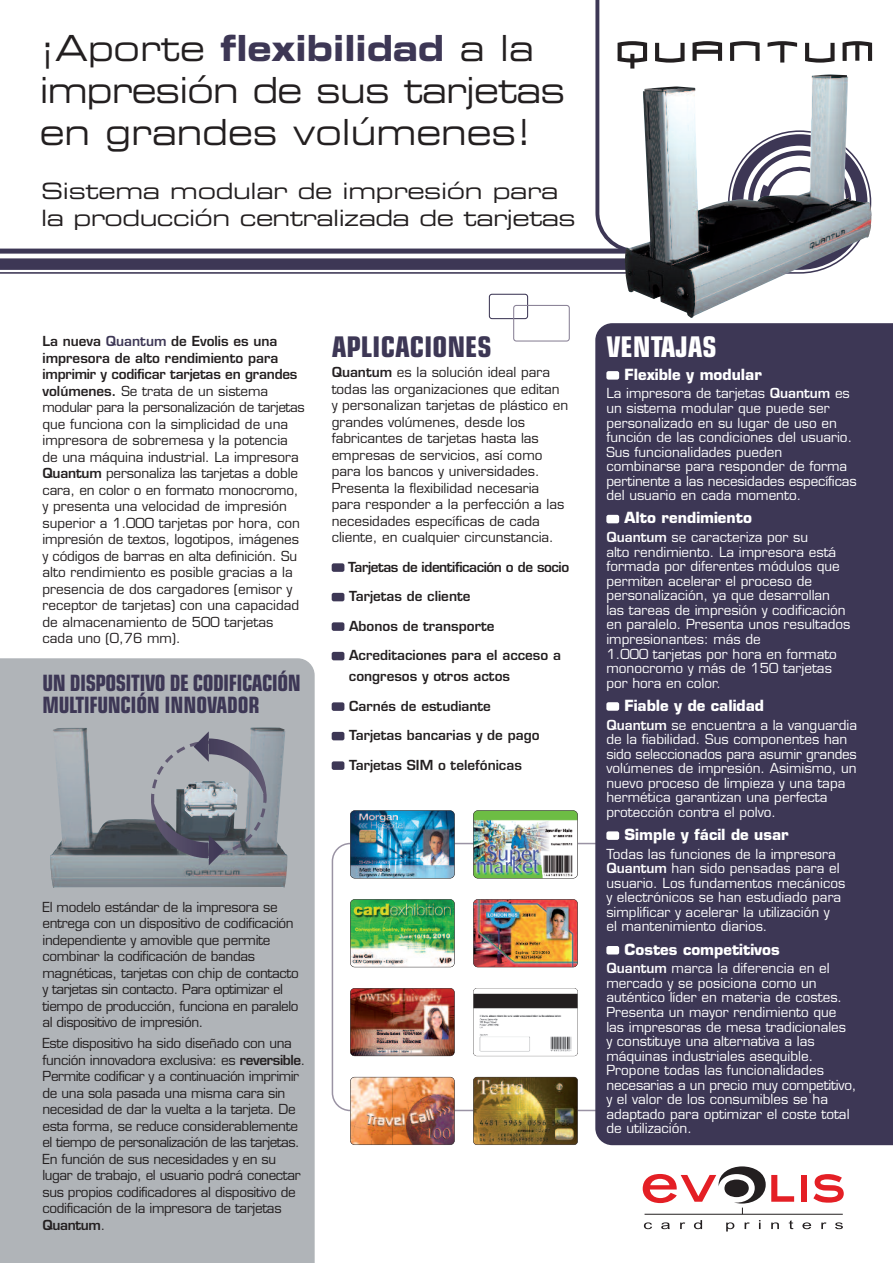
<style>
.page{position:relative;width:893px;height:1263px;background:#fff}
.page>*{position:absolute;margin:0;border:0;box-sizing:border-box;transform-origin:0 0}
.t1{font:36px/42px "Eurostile Extended Two";letter-spacing:-.025em;color:#231f20;scale:.9 1}
.t2{font:36px "Eurostile Bold Extended Two";color:#3d3755;scale:.9 1}
.t3{font:700 condensed 28.5px "Eurostile";color:#3d3755}
.t4{font:700 condensed 28.5px "Eurostile";color:#fff}
.t5{font:22.5px/27px "Eurostile Extended Two";letter-spacing:-.025em;color:#231f20}
.t6{font:700 condensed 22.5px/22.5px "Eurostile";letter-spacing:-.025em;color:#3d3755;scale:.92 1}
.t7{font:700 15px "Eurostile";color:#fff}
.t8{font:13.5px/16.5px "Eurostile";letter-spacing:-.015em;color:#231f20}
.t9{font:13.5px/14.5px "Eurostile";color:#fff}
.t10{font:600 13.5px/29.5px "Eurostile";color:#231f20}
.s1{font-family:"Eurostile Extended Two";color:#231f20}
.s2{font-weight:600}
.s3{font-weight:600;color:#3d3755}
</style>
<div class="page">
<svg style="left:332px;top:843px;width:263px;height:268px"></svg>
<div style="left:0;top:658px;width:315px;height:605px;background:#b0b4b8"></div>
<div style="left:595px;top:323px;width:298px;height:822px;background:#3d3755"></div>
<svg style="left:0;top:258px;width:625px;height:16px;background:#605b74"></svg>
<div style="left:801px;top:1175px;width:5px;height:27px;background:#e41f25"></div>
<svg style="left:813px;top:1174px;width:31px;height:29px"></svg>
<svg style="left:643px;top:1166px;width:151px;height:48px"></svg>
<hr style="left:644px;top:1214px;width:199px;height:1px;background:#231f20">
<svg style="left:644px;top:1222px;width:8px;height:7px"></svg>
<svg style="left:661px;top:1222px;width:9px;height:7px"></svg>
<svg style="left:680px;top:1222px;width:5px;height:7px"></svg>
<svg style="left:694px;top:1220px;width:8px;height:9px"></svg>
<svg style="left:726px;top:1222px;width:8px;height:9px"></svg>
<svg style="left:745px;top:1222px;width:5px;height:7px"></svg>
<svg style="left:771px;top:1222px;width:8px;height:7px"></svg>
<svg style="left:789px;top:1220px;width:4px;height:9px"></svg>
<svg style="left:802px;top:1222px;width:9px;height:7px"></svg>
<svg style="left:821px;top:1222px;width:5px;height:7px"></svg>
<svg style="left:835px;top:1222px;width:8px;height:7px"></svg>
<svg style="left:0;top:0;width:872px;height:254px"></svg>
<div style="left:332px;top:563px;width:12px;height:9px;background:#3d3755;border-radius:2px"></div>
<div style="left:332px;top:593px;width:12px;height:8px;background:#3d3755;border-radius:2px"></div>
<div style="left:332px;top:622px;width:12px;height:9px;background:#3d3755;border-radius:2px"></div>
<div style="left:332px;top:652px;width:12px;height:8px;background:#3d3755;border-radius:2px"></div>
<div style="left:332px;top:702px;width:12px;height:9px;background:#3d3755;border-radius:2px"></div>
<div style="left:332px;top:732px;width:12px;height:8px;background:#3d3755;border-radius:2px"></div>
<div style="left:332px;top:761px;width:12px;height:9px;background:#3d3755;border-radius:2px"></div>
<div style="left:606px;top:371px;width:13px;height:9px;background:#fff;border-radius:2px"></div>
<div style="left:606px;top:515px;width:13px;height:8px;background:#fff;border-radius:2px"></div>
<div style="left:606px;top:702px;width:13px;height:9px;background:#fff;border-radius:2px"></div>
<div style="left:606px;top:831px;width:13px;height:9px;background:#fff;border-radius:2px"></div>
<div style="left:606px;top:946px;width:13px;height:8px;background:#fff;border-radius:2px"></div>
<svg style="left:489px;top:294px;width:81px;height:48px"></svg>
<img style="left:350px;top:810px;width:104px;height:68px;border-radius:4px">
<div style="left:350px;top:810px;width:105px;height:68px;border:1px solid #231f20;border-radius:5px"></div>
<img style="left:350px;top:899px;width:104px;height:68px;border-radius:4px">
<div style="left:350px;top:899px;width:105px;height:68px;border:1px solid #231f20;border-radius:5px"></div>
<img style="left:473px;top:810px;width:105px;height:68px;border-radius:4px">
<div style="left:473px;top:810px;width:105px;height:68px;border:1px solid #231f20;border-radius:5px"></div>
<img style="left:473px;top:899px;width:105px;height:68px;border-radius:4px">
<div style="left:473px;top:899px;width:105px;height:68px;border:1px solid #231f20;border-radius:5px"></div>
<img style="left:474px;top:988px;width:103px;height:68px">
<img style="left:625px;top:75px;width:246px;height:243px">
<img style="left:50px;top:727px;width:237px;height:161px">
<svg style="left:150px;top:731px;width:118px;height:134px;background:#888d96"></svg>
<img style="left:473px;top:1077px;width:105px;height:68px;border-radius:4px">
<div style="left:473px;top:1077px;width:105px;height:68px;border:1px solid #231f20;border-radius:4px"></div>
<img style="left:350px;top:1077px;width:104px;height:68px;border-radius:4px">
<div style="left:350px;top:1077px;width:105px;height:68px;border:1px solid #231f20;border-radius:5px"></div>
<img style="left:350px;top:988px;width:104px;height:68px;border-radius:4px">
<div style="left:350px;top:988px;width:105px;height:68px;border:1px solid #231f20;border-radius:5px"></div>
<h1 class="t2" style="left:40px;top:35px;width:551px"><span class="s1">¡Aporte</span> flexibilidad <span class="s1">a la</span></h1>
<h1 class="t1" style="left:40px;top:72px;width:585px">impresión de sus tarjetas en grandes volúmenes!</h1>
<h3 class="t5" style="left:41px;top:179px;width:536px">Sistema modular de impresión para la producción centralizada de tarjetas</h3>
<p class="t8" style="left:43px;top:334px;width:264px"><span class="s2">La nueva</span> <span class="s3">Quantum</span> <span class="s2">de Evolis es una impresora de alto rendimiento para imprimir y codificar tarjetas en grandes volúmenes.</span> Se trata de un sistema modular para la personalización de tarjetas que funciona con la simplicidad de una impresora de sobremesa y la potencia de una máquina industrial. La impresora <span class="s2">Quantum</span> personaliza las tarjetas a doble cara, en color o en formato monocromo, y presenta una velocidad de impresión superior a 1.000 tarjetas por hora, con impresión de textos, logotipos, imágenes y códigos de barras en alta definición. Su alto rendimiento es posible gracias a la presencia de dos cargadores (emisor y receptor de tarjetas) con una capacidad de almacenamiento de 500 tarjetas cada uno (0,76 mm).</p>
<h3 class="t6" style="left:43px;top:673px;width:282px">UN DISPOSITIVO DE CODIFICACIÓN<br>MULTIFUNCIÓN INNOVADOR</h3>
<h2 class="t3" style="left:332px;top:336px;width:161px">APLICACIONES</h2>
<p class="t8" style="left:332px;top:365px;width:238px"><span class="s2">Quantum</span> es la solución ideal para todas las organizaciones que editan y personalizan tarjetas de plástico en grandes volúmenes, desde los fabricantes de tarjetas hasta las empresas de servicios, así como para los bancos y universidades.<br>Presenta la flexibilidad necesaria para responder a la perfección a las necesidades específicas de cada cliente, en cualquier circunstancia.</p>
<p class="t10" style="left:348px;top:553px;width:222px">Tarjetas de identificación o de socio<br>Tarjetas de cliente<br>Abonos de transporte<br>Acreditaciones para el acceso a</p>
<p class="t10" style="left:349px;top:663px;width:192px">congresos y otros actos<br>Carnés de estudiante<br>Tarjetas bancarias y de pago<br>Tarjetas SIM o telefónicas</p>
<p class="t8" style="left:43px;top:900px;width:258px">El modelo estándar de la impresora se entrega con un dispositivo de codificación independiente y amovible que permite combinar la codificación de bandas magnéticas, tarjetas con chip de contacto y tarjetas sin contacto. Para optimizar el tiempo de producción, funciona en paralelo al dispositivo de impresión.</p>
<p class="t8" style="left:42px;top:1036px;width:265px">Este dispositivo ha sido diseñado con una función innovadora exclusiva: es <span class="s2">reversible</span>.<br>Permite codificar y a continuación imprimir de una sola pasada una misma cara sin necesidad de dar la vuelta a la tarjeta. De esta forma, se reduce considerablemente el tiempo de personalización de las tarjetas.<br>En función de sus necesidades y en su lugar de trabajo, el usuario podrá conectar sus propios codificadores al dispositivo de codificación de la impresora de tarjetas <span class="s2">Quantum</span>.</p>
<h2 class="t4" style="left:606px;top:336px;width:112px">VENTAJAS</h2>
<p class="t7" style="left:625px;top:368px;width:139px">Flexible y modular</p>
<p class="t9" style="left:606px;top:388px;width:252px">La impresora de tarjetas <span class="s2">Quantum</span> es un sistema modular que puede ser personalizado en su lugar de uso en función de las condiciones del usuario.<br>Sus funcionalidades pueden combinarse para responder de forma pertinente a las necesidades específicas del usuario en cada momento.</p>
<p class="t7" style="left:625px;top:512px;width:129px">Alto rendimiento</p>
<p class="t9" style="left:606px;top:531px;width:245px"><span class="s2">Quantum</span> se caracteriza por su<br>alto rendimiento. La impresora está formada por diferentes módulos que permiten acelerar el proceso de personalización, ya que desarrollan las tareas de impresión y codificación en paralelo. Presenta unos resultados impresionantes: más de<br>1.000 tarjetas por hora en formato monocromo y más de 150 tarjetas por hora en color.</p>
<p class="t7" style="left:625px;top:699px;width:141px">Fiable y de calidad</p>
<p class="t9" style="left:606px;top:719px;width:252px"><span class="s2">Quantum</span> se encuentra a la vanguardia de la fiabilidad. Sus componentes han sido seleccionados para asumir grandes volúmenes de impresión. Asimismo, un nuevo proceso de limpieza y una tapa hermética garantizan una perfecta protección contra el polvo.</p>
<p class="t7" style="left:625px;top:829px;width:166px">Simple y fácil de usar</p>
<p class="t9" style="left:606px;top:848px;width:240px">Todas las funciones de la impresora <span class="s2">Quantum</span> han sido pensadas para el usuario. Los fundamentos mecánicos y electrónicos se han estudiado para simplificar y acelerar la utilización y<br>el mantenimiento diarios.</p>
<p class="t7" style="left:625px;top:943px;width:157px">Costes competitivos</p>
<p class="t9" style="left:606px;top:962px;width:252px"><span class="s2">Quantum</span> marca la diferencia en el mercado y se posiciona como un auténtico líder en materia de costes.<br>Presenta un mayor rendimiento que las impresoras de mesa tradicionales<br>y constituye una alternativa a las máquinas industriales asequible.<br>Propone todas las funcionalidades necesarias a un precio muy competitivo, y el valor de los consumibles se ha adaptado para optimizar el coste total de utilización.</p>
</div>
